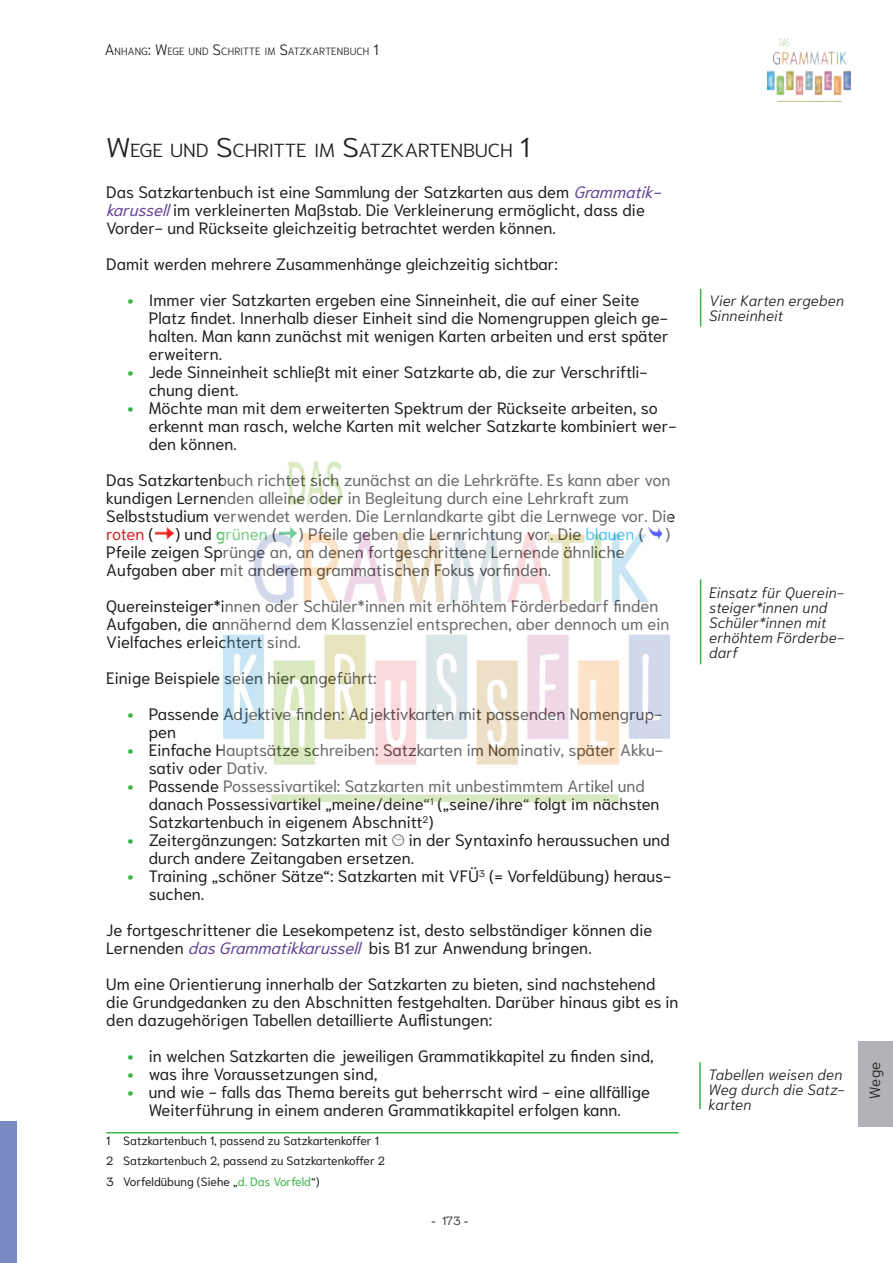
<style>
.page{position:relative;width:893px;height:1263px;background:#fff}
.page>*{position:absolute;margin:0;border:0;box-sizing:border-box;transform-origin:0 0}
.t1{font:300 18.9px "Niramit";letter-spacing:-.025em;color:#231f20;scale:1.1 1}
.t2{font:16.5px/18px "Niramit";color:#231f20}
.t3{font:16.5px "Niramit";color:#3ab54a}
.t4{font:italic 300 15px/15px "Niramit";letter-spacing:.005em;color:#231f20}
.t5{font:300 15px "Niramit";color:#231f20}
.t6{font:12px/20.5px "Niramit";color:#231f20}
.t7{font:12px "Niramit";color:#3e3e3f}
.t8{font:300 10.5px "Niramit";letter-spacing:.005em;color:#231f20}
.s1{font-size:15px}
.s2{font-size:27px}
.s3{font-style:italic;color:#654595}
.s4{color:#3ab54a}
.s5{color:#d1232a}
.s6{color:#231f20}
.s7{color:#00aeef}
.s8{font-family:"watches"}
.s9{font-family:"Arial"}
</style>
<div class="page">
<div style="left:859px;top:1042px;width:34px;height:85px;background:#b2b3b7"></div>
<img style="left:767px;top:38px;width:83px;height:63px">
<div style="left:0;top:1121px;width:17px;height:142px;background:#7989c4"></div>
<img style="left:156px;top:527px;width:17px;height:13px">
<hr style="left:106px;top:1132px;width:573px;height:1px;background:#3ab54a">
<hr style="left:700px;top:289px;width:1px;height:38px;background:#3ab54a">
<hr style="left:700px;top:579px;width:1px;height:85px;background:#3ab54a">
<hr style="left:699px;top:1062px;width:2px;height:47px;background:#3ab54a">
<img style="left:223px;top:461px;width:447px;height:341px">
<p class="t8" style="left:105px;top:42px;width:275px"><span class="s1">A</span>NHANG<span class="s1">: W</span>EGE UND <span class="s1">S</span>CHRITTE IM <span class="s1">S</span>ATZKARTENBUCH <span class="s1">1</span></p>
<p class="t1" style="left:106px;top:135px;width:387px"><span class="s2">W</span>EGE UND <span class="s2">S</span>CHRITTE IM <span class="s2">S</span>ATZKARTENBUCH <span class="s2">1</span></p>
<p class="t2" style="left:106px;top:183px;width:563px">Das Satzkartenbuch ist eine Sammlung der Satzkarten aus dem <span class="s3">Grammatik&shy;karussell</span>im verkleinerten Maßstab. Die Verkleinerung ermöglicht, dass die<br>Vorder- und Rückseite gleichzeitig betrachtet werden können.</p>
<p class="t2" style="left:106px;top:255px;width:453px">Damit werden mehrere Zusammenhänge gleichzeitig sichtbar:</p>
<p class="t2" style="left:149px;top:291px;width:521px;text-indent:-21px"><span class="s4">•</span> Immer vier Satzkarten ergeben eine Sinneinheit, die auf einer Seite Platz findet. Innerhalb dieser Einheit sind die Nomengruppen gleich ge&shy;halten. Man kann zunächst mit wenigen Karten arbeiten und erst später erweitern.</p>
<p class="t2" style="left:149px;top:363px;width:500px;text-indent:-21px"><span class="s4">•</span> Jede Sinneinheit schließt mit einer Satzkarte ab, die zur Verschriftli&shy;chung dient.</p>
<p class="t2" style="left:149px;top:399px;width:529px;text-indent:-21px"><span class="s4">•</span> Möchte man mit dem erweiterten Spektrum der Rückseite arbeiten, so erkennt man rasch, welche Karten mit welcher Satzkarte kombiniert wer&shy;den können.</p>
<p class="t2" style="left:106px;top:471px;width:571px">Das Satzkartenbuch richtet sich zunächst an die Lehrkräfte. Es kann aber von kundigen Lernenden alleine oder in Begleitung durch eine Lehrkraft zum Selbststudium verwendet werden. Die Lernlandkarte gibt die Lernwege vor. Die <span class="s5">roten</span> (</p>
<p class="t3" style="left:175px;top:520px;width:103px"><span class="s6">) und</span> grünen <span class="s6">(</span></p>
<p class="t2" style="left:299px;top:525px;width:347px">) Pfeile geben die Lernrichtung vor. Die <span class="s7">blauen</span> (</p>
<p class="t2" style="left:665px;top:525px;width:7px">)</p>
<p class="t2" style="left:106px;top:543px;width:520px">Pfeile zeigen Sprünge an, an denen fortgeschrittene Lernende ähnliche<br>Aufgaben aber mit anderem grammatischen Fokus vorfinden.</p>
<p class="t2" style="left:106px;top:597px;width:565px">Quereinsteiger*innen oder Schüler*innen mit erhöhtem Förderbedarf finden<br>Aufgaben, die annähernd dem Klassenziel entsprechen, aber dennoch um ein<br>Vielfaches erleichtert sind.</p>
<p class="t2" style="left:106px;top:669px;width:272px">Einige Beispiele seien hier angeführt:</p>
<p class="t2" style="left:149px;top:705px;width:515px;text-indent:-21px"><span class="s4">•</span> Passende Adjektive finden: Adjektivkarten mit passenden Nomengrup&shy;pen</p>
<p class="t2" style="left:149px;top:741px;width:516px;text-indent:-21px"><span class="s4">•</span> Einfache Hauptsätze schreiben: Satzkarten im Nominativ, später Akku&shy;sativ oder Dativ.</p>
<p class="t2" style="left:149px;top:777px;width:512px;text-indent:-21px"><span class="s4">•</span> Passende Possessivartikel: Satzkarten mit unbestimmtem Artikel und danach Possessivartikel „meine/deine“<sup>1</sup> („seine/ihre“ folgt im nächsten<br>Satzkartenbuch in eigenem Abschnitt<sup>2</sup>)</p>
<p class="t2" style="left:149px;top:831px;width:523px;text-indent:-21px"><span class="s4">•</span> Zeitergänzungen: Satzkarten mit <span class="s8">3</span> in der Syntaxinfo heraussuchen und durch andere Zeitangaben ersetzen.</p>
<p class="t2" style="left:149px;top:867px;width:524px;text-indent:-21px"><span class="s4">•</span> Training „schöner Sätze“: Satzkarten mit VFÜ<sup>3</sup> (= Vorfeldübung) heraus&shy;suchen.</p>
<p class="t2" style="left:106px;top:921px;width:548px">Je fortgeschrittener die Lesekompetenz ist, desto selbständiger können die<br>Lernenden <span class="s3">dasGrammatikkarussell</span> bis B1 zur Anwendung bringen.</p>
<p class="t2" style="left:106px;top:975px;width:574px">Um eine Orientierung innerhalb der Satzkarten zu bieten, sind nachstehend die Grundgedanken zu den Abschnitten festgehalten. Darüber hinaus gibt es in den dazugehörigen Tabellen detaillierte Auflistungen:</p>
<p class="t2" style="left:128px;top:1047px;width:528px"><span class="s4">•</span> in welchen Satzkarten die jeweiligen Grammatikkapitel zu finden sind,</p>
<p class="t2" style="left:128px;top:1065px;width:251px"><span class="s4">•</span> was ihre Voraussetzungen sind,</p>
<p class="t2" style="left:128px;top:1083px;width:524px;text-align:center"><span class="s4">•</span> und wie - falls das Thema bereits gut beherrscht wird - eine allfällige<br>Weiterführung in einem anderen Grammatikkapitel erfolgen kann.</p>
<p class="t6" style="left:106px;top:1130px;width:280px">1 Satzkartenbuch 1, passend zu Satzkartenkoffer 1<br>2 Satzkartenbuch 2, passend zu Satzkartenkoffer 2<br>3 Vorfeldübung (Siehe „<span class="s4">d. Das Vorfeld</span>“)</p>
<p class="t7" style="left:431px;top:1211px;width:38px"><span class="s9">-</span> 173 <span class="s9">-</span></p>
<p class="t4" style="left:709px;top:293px;width:136px">Vier Karten ergeben<br>Sinneinheit</p>
<p class="t4" style="left:709px;top:585px;width:137px">Einsatz für Querein&shy;steiger*innen und<br>Schüler*innen mit erhöhtem Förderbe&shy;darf</p>
<p class="t4" style="left:708px;top:1067px;width:138px">Tabellen weisen den<br>Weg durch die Satz&shy;karten</p>
<p class="t5" style="left:862px;top:1099px;width:39px;rotate:-90deg">Wege</p>
</div>
